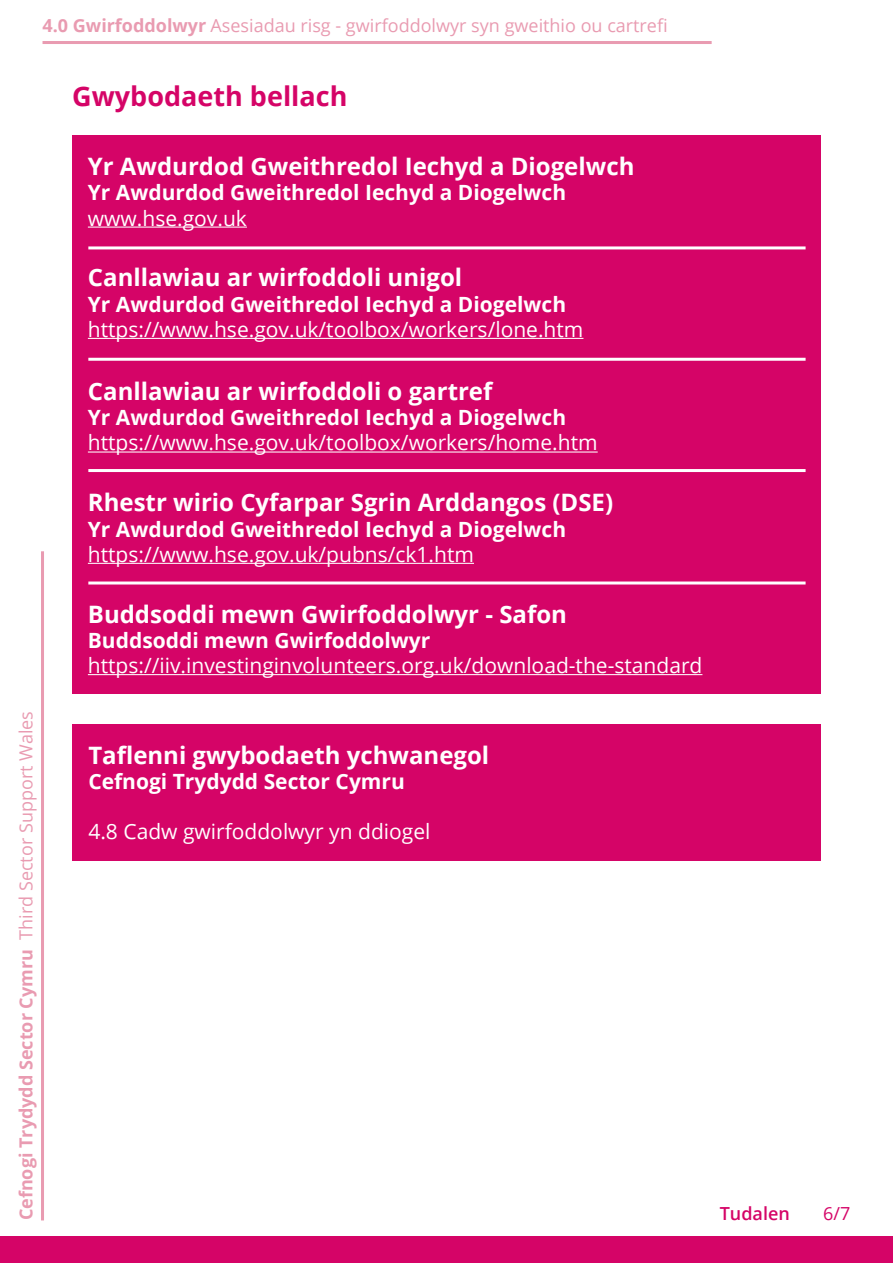
<style>
.page{position:relative;width:893px;height:1263px;background:#fff}
.page>*{position:absolute;margin:0;border:0;box-sizing:border-box;transform-origin:0 0}
.SectionHeading-Pink{font:700 27px "Open Sans";color:#d50467}
.t1{font:700 24px "Open Sans";color:#fff}
.Paragraph-Standard{font:21px "Open Sans";color:#fff}
.t2{font:700 21px "Open Sans";color:#fff}
.t3{font:18px "Open Sans";color:#e99bb1}
.t4{font:700 18px "Open Sans";color:#e99bb1}
.t5{font:600 18px "Open Sans";color:#d50467}
.t6{font:18px "Open Sans";color:#d50467}
.s1{font-weight:700}
</style>
<div class="page">
<hr style="left:43px;top:41px;width:669px;height:3px;background:#e99bb1">
<div style="left:0;top:1236px;width:893px;height:27px;background:#d50467"></div>
<hr style="left:41px;top:551px;width:3px;height:669px;background:#e99bb1">
<div style="left:72px;top:724px;width:749px;height:136px;background:#d50467"></div>
<div style="left:72px;top:135px;width:749px;height:559px;background:#d50467"></div>
<hr style="left:88px;top:246px;width:718px;height:3px;background:#fff">
<hr style="left:88px;top:358px;width:718px;height:3px;background:#fff">
<hr style="left:88px;top:451px;width:510px;height:2px;background:#fff">
<hr style="left:88px;top:227px;width:159px;height:1px;background:#fff">
<hr style="left:88px;top:338px;width:495px;height:1px;background:#fff">
<hr style="left:88px;top:581px;width:718px;height:3px;background:#fff">
<hr style="left:88px;top:674px;width:614px;height:1px;background:#fff">
<hr style="left:88px;top:469px;width:718px;height:3px;background:#fff">
<hr style="left:88px;top:563px;width:386px;height:1px;background:#fff">
<p class="t3" style="left:43px;top:13px;width:627px"><span class="s1">4.0 Gwirfoddolwyr</span> Asesiadau risg - gwirfoddolwyr syn gweithio ou cartrefi</p>
<p class="t3" style="left:14px;top:940px;width:230px;rotate:-90deg">Third Sector Support Wales</p>
<p class="t4" style="left:13px;top:1220px;width:273px;rotate:-90deg">Cefnogi Trydydd Sector Cymru</p>
<h3 class="SectionHeading-Pink" style="left:72px;top:77px;width:277px">Gwybodaeth bellach</h3>
<p class="t1" style="left:88px;top:149px;width:548px">Yr Awdurdod Gweithredol Iechyd a Diogelwch</p>
<p class="t2" style="left:88px;top:178px;width:480px">Yr Awdurdod Gweithredol Iechyd a Diogelwch</p>
<p class="Paragraph-Standard" style="left:88px;top:203px;width:161px">www.hse.gov.uk</p>
<p class="t1" style="left:88px;top:261px;width:376px">Canllawiau ar wirfoddoli unigol</p>
<p class="t2" style="left:88px;top:289px;width:480px">Yr Awdurdod Gweithredol Iechyd a Diogelwch</p>
<p class="Paragraph-Standard" style="left:88px;top:315px;width:497px">https://www.hse.gov.uk/toolbox/workers/lone.htm</p>
<p class="t1" style="left:88px;top:374px;width:406px">Canllawiau ar wirfoddoli o gartref</p>
<p class="t2" style="left:88px;top:403px;width:480px">Yr Awdurdod Gweithredol Iechyd a Diogelwch</p>
<p class="Paragraph-Standard" style="left:88px;top:428px;width:511px">https://www.hse.gov.uk/toolbox/workers/home.htm</p>
<p class="t1" style="left:88px;top:486px;width:527px">Rhestr wirio Cyfarpar Sgrin Arddangos (DSE)</p>
<p class="t2" style="left:88px;top:514px;width:480px">Yr Awdurdod Gweithredol Iechyd a Diogelwch</p>
<p class="Paragraph-Standard" style="left:88px;top:540px;width:388px">https://www.hse.gov.uk/pubns/ck1.htm</p>
<p class="t1" style="left:88px;top:597px;width:481px">Buddsoddi mewn Gwirfoddolwyr - Safon</p>
<p class="t2" style="left:88px;top:625px;width:344px">Buddsoddi mewn Gwirfoddolwyr</p>
<p class="Paragraph-Standard" style="left:88px;top:651px;width:616px">https://iiv.investinginvolunteers.org.uk/download-the-standard</p>
<p class="t1" style="left:88px;top:738px;width:402px">Taflenni gwybodaeth ychwanegol</p>
<p class="t2" style="left:88px;top:766px;width:318px">Cefnogi Trydydd Sector Cymru</p>
<p class="Paragraph-Standard" style="left:88px;top:817px;width:344px">4.8 Cadw gwirfoddolwyr yn ddiogel</p>
<p class="t5" style="left:720px;top:1201px;width:72px">Tudalen</p>
<p class="t6" style="left:823px;top:1201px;width:29px">6/7</p>
</div>
